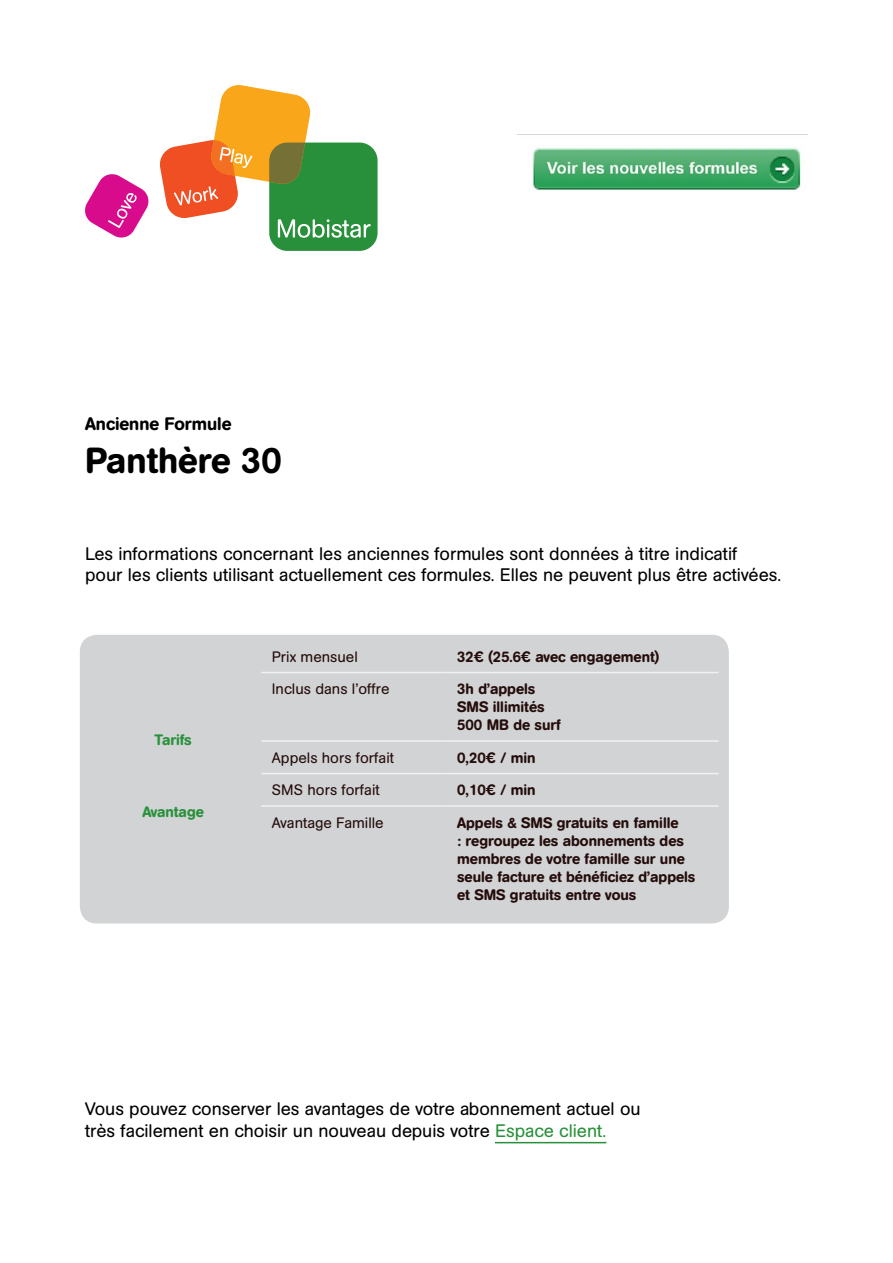
<style>
.page{position:relative;width:893px;height:1263px;background:#fff}
.page>*{position:absolute;margin:0;border:0;box-sizing:border-box;transform-origin:0 0}
.t1{font:500 36px "Mobistar";color:#000}
.t2{font:18px/21.6px "Mobistar";color:#000}
.t3{font:500 18px "Mobistar";color:#000}
.t4{font:500 15px/18px "Mobistar";color:#250d0c}
.t5{font:15px "Mobistar";color:#250d0c}
.t6{font:500 15px "Mobistar";color:#28903a}
.s1{color:#28903a}
</style>
<div class="page">
<div style="left:269px;top:143px;width:109px;height:108px;background:#28903b;border-radius:18px"></div>
<svg style="left:85px;top:174px;width:64px;height:64px"></svg>
<svg style="left:160px;top:85px;width:211px;height:153px"></svg>
<img style="left:517px;top:134px;width:291px;height:57px">
<hr style="left:495px;top:1142px;width:111px;height:1px;background:#28903b">
<div style="left:80px;top:635px;width:649px;height:288px;background:#d1d3d4;border-radius:17px"></div>
<hr style="left:261px;top:672px;width:185px;height:1px;background:#f1f1f2">
<hr style="left:446px;top:672px;width:273px;height:1px;background:#f1f1f2">
<hr style="left:261px;top:740px;width:185px;height:2px;background:#f1f1f2">
<hr style="left:446px;top:740px;width:273px;height:2px;background:#f1f1f2">
<hr style="left:261px;top:773px;width:185px;height:1px;background:#f1f1f2">
<hr style="left:446px;top:773px;width:273px;height:1px;background:#f1f1f2">
<hr style="left:261px;top:805px;width:185px;height:2px;background:#f1f1f2">
<hr style="left:446px;top:805px;width:273px;height:2px;background:#f1f1f2">
<p class="t3" style="left:85px;top:413px;width:148px">Ancienne Formule</p>
<h1 class="t1" style="left:85px;top:440px;width:198px">Panthère 30</h1>
<p class="t2" style="left:85px;top:543px;width:698px">Les informations concernant les anciennes formules sont données à titre indicatif<br>pour les clients utilisant actuellement ces formules. Elles ne peuvent plus être activées.</p>
<p class="t6" style="left:155px;top:731px;width:39px">Tarifs</p>
<p class="t6" style="left:142px;top:803px;width:63px">Avantage</p>
<p class="t5" style="left:272px;top:648px;width:87px">Prix mensuel</p>
<p class="t4" style="left:457px;top:648px;width:204px">32€ (25.6€ avec engagement)</p>
<p class="t5" style="left:272px;top:681px;width:119px">Inclus dans l’offre</p>
<p class="t4" style="left:457px;top:680px;width:105px">3h d’appels<br>SMS illimités<br>500 MB de surf</p>
<p class="t5" style="left:272px;top:749px;width:124px">Appels hors forfait</p>
<p class="t4" style="left:457px;top:749px;width:80px">0,20€ / min</p>
<p class="t5" style="left:272px;top:782px;width:109px">SMS hors forfait</p>
<p class="t4" style="left:457px;top:781px;width:80px">0,10€ / min</p>
<p class="t5" style="left:272px;top:814px;width:113px">Avantage Famille</p>
<p class="t4" style="left:457px;top:814px;width:240px">Appels &amp; SMS gratuits en famille<br>: regroupez les abonnements des membres de votre famille sur une seule facture et bénéficiez d’appels et SMS gratuits entre vous</p>
<p class="t2" style="left:85px;top:1098px;width:557px">Vous pouvez conserver les avantages de votre abonnement actuel ou très facilement en choisir un nouveau depuis votre <span class="s1">Espace client.</span></p>
</div>
